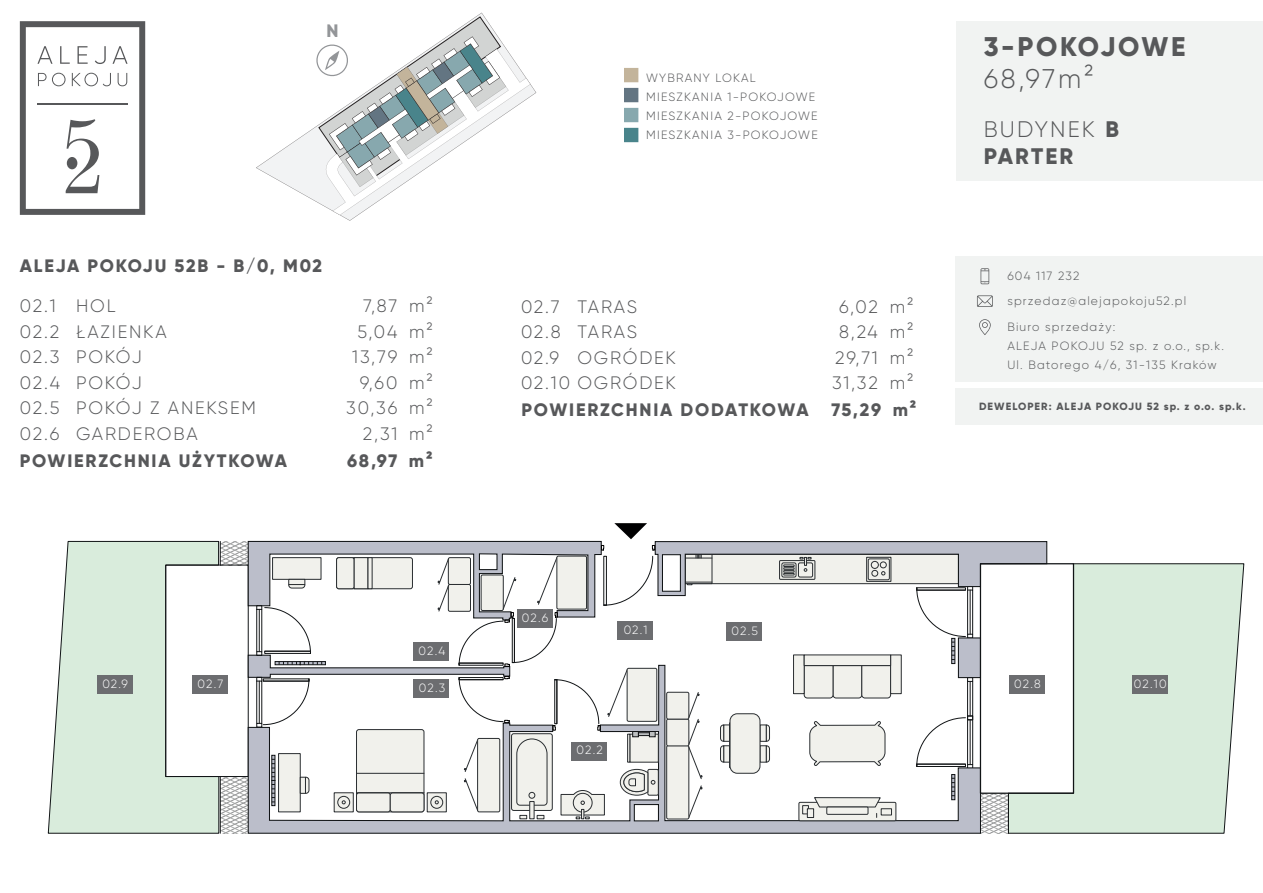
<style>
.page{position:relative;width:1263px;height:893px;background:#fff}
.page>*{position:absolute;margin:0;border:0;box-sizing:border-box;transform-origin:0 0}
.t1{font:800 27px "Gilroy";letter-spacing:.095em;color:#57585a}
.t2{font:300 27px "Gilroy";letter-spacing:.1em;color:#57585a}
.t3{font:300 22.5px/27px "Gilroy";letter-spacing:.1em;color:#57585a}
.t4{font:300 18px/25.5px "Gilroy";letter-spacing:.1em;color:#57585a}
.t5{font:800 18px "Gilroy";letter-spacing:.1em;color:#57585a}
.t6{font:800 18px "Gilroy";color:#939598}
.t7{font:300 12px/18.8px "Gilroy";letter-spacing:.1em;color:#57585a}
.t8{font:300 12px "Gilroy";letter-spacing:.09em;color:#fff}
.t9{font:800 10.5px "Gilroy";letter-spacing:.1em;color:#57585a}
.s1{font-weight:800}
</style>
<div class="page">
<svg style="left:47px;top:541px;width:173px;height:293px"></svg>
<svg style="left:220px;top:523px;width:828px;height:310px"></svg>
<svg style="left:1008px;top:563px;width:237px;height:271px"></svg>
<svg style="left:20px;top:21px;width:125px;height:194px"></svg>
<div style="left:67px;top:157px;width:10px;height:12px;background:#57585a;border-radius:50%"></div>
<div style="left:956px;top:21px;width:307px;height:160px;background:#f1f3f2"></div>
<div style="left:955px;top:388px;width:308px;height:37px;background:#f1f3f2"></div>
<div style="left:955px;top:257px;width:308px;height:125px;background:#f1f3f2"></div>
<svg style="left:980px;top:268px;width:9px;height:16px"></svg>
<svg style="left:977px;top:295px;width:16px;height:12px"></svg>
<svg style="left:979px;top:319px;width:12px;height:16px"></svg>
<div style="left:617px;top:621px;width:36px;height:18px;background:#6c6d70"></div>
<div style="left:571px;top:742px;width:36px;height:18px;background:#6c6d70"></div>
<div style="left:414px;top:679px;width:35px;height:19px;background:#6c6d70"></div>
<div style="left:414px;top:642px;width:35px;height:18px;background:#6c6d70"></div>
<div style="left:726px;top:623px;width:36px;height:18px;background:#6c6d70"></div>
<div style="left:517px;top:610px;width:35px;height:18px;background:#6c6d70"></div>
<div style="left:192px;top:676px;width:36px;height:18px;background:#6c6d70"></div>
<div style="left:1009px;top:676px;width:35px;height:18px;background:#6c6d70"></div>
<div style="left:97px;top:676px;width:35px;height:18px;background:#6c6d70"></div>
<div style="left:1132px;top:676px;width:35px;height:18px;background:#6c6d70"></div>
<svg style="left:624px;top:88px;width:14px;height:14px"></svg>
<svg style="left:624px;top:68px;width:14px;height:14px"></svg>
<svg style="left:624px;top:108px;width:14px;height:14px"></svg>
<svg style="left:624px;top:128px;width:14px;height:14px"></svg>
<svg style="left:256px;top:13px;width:280px;height:208px"></svg>
<svg style="left:315px;top:17px;width:215px;height:198px"></svg>
<h3 class="t6" style="left:327px;top:20px;width:14px">N</h3>
<h3 class="t5" style="left:20px;top:255px;width:304px">ALEJA POKOJU 52B - B/0, M02</h3>
<h3 class="t4" style="left:20px;top:293px;width:42px">02.1<br>02.2<br>02.3<br>02.4<br>02.5<br>02.6</h3>
<h3 class="t4" style="left:76px;top:293px;width:181px">HOL<br>ŁAZIENKA<br>POKÓJ<br>POKÓJ<br>POKÓJ Z ANEKSEM<br>GARDEROBA</h3>
<h3 class="t5" style="left:20px;top:450px;width:269px">POWIERZCHNIA UŻYTKOWA</h3>
<h3 class="t4" style="left:409px;top:293px;width:25px;text-align:justify">m2 m2 m2 m2 m2 m2</h3>
<h3 class="t5" style="left:347px;top:450px;width:87px">68,97 m2</h3>
<h3 class="t4" style="left:346px;top:293px;width:53px;text-align:right">7,87<br>5,04<br>13,79<br>9,60<br>30,36<br>2,31</h3>
<p class="t8" style="left:419px;top:643px;width:28px">02.4</p>
<p class="t7" style="left:646px;top:69px;width:173px">WYBRANY LOKAL<br>MIESZKANIA 1-POKOJOWE<br>MIESZKANIA 2-POKOJOWE<br>MIESZKANIA 3-POKOJOWE</p>
<h3 class="t4" style="left:577px;top:293px;width:100px">TARAS<br>TARAS<br>OGRÓDEK</h3>
<h3 class="t4" style="left:832px;top:293px;width:47px;text-align:center">6,02<br>8,24<br>29,71<br>31,32</h3>
<h3 class="t4" style="left:890px;top:293px;width:25px;text-align:justify">m2 m2 m2 m2</h3>
<h3 class="t4" style="left:521px;top:293px;width:156px">02.7<br>02.8<br>02.9<br>02.10 OGRÓDEK</h3>
<h3 class="t5" style="left:522px;top:398px;width:289px">POWIERZCHNIA DODATKOWA</h3>
<h3 class="t5" style="left:831px;top:398px;width:86px">75,29 m2</h3>
<h1 class="t1" style="left:984px;top:29px;width:203px">3-POKOJOWE</h1>
<h1 class="t2" style="left:984px;top:62px;width:111px">68,97m2</h1>
<h2 class="t3" style="left:984px;top:115px;width:137px">BUDYNEK <span class="s1">B<br>PARTER</span></h2>
<p class="t7" style="left:1007px;top:266px;width:74px">604 117 232</p>
<p class="t7" style="left:1007px;top:291px;width:180px">sprzedaz@alejapokoju52.pl</p>
<p class="t7" style="left:1007px;top:317px;width:218px">Biuro sprzedaży:<br>ALEJA POKOJU 52 sp. z o.o., sp.k.<br>Ul. Batorego 4/6, 31-135 Kraków</p>
<p class="t9" style="left:979px;top:400px;width:268px">DEWELOPER: ALEJA POKOJU 52 sp. z o.o. sp.k.</p>
<p class="t8" style="left:522px;top:610px;width:28px">02.6</p>
<p class="t8" style="left:624px;top:622px;width:25px">02.1</p>
<p class="t8" style="left:731px;top:624px;width:28px">02.5</p>
<p class="t8" style="left:102px;top:677px;width:27px">02.9</p>
<p class="t8" style="left:198px;top:677px;width:27px">02.7</p>
<p class="t8" style="left:1014px;top:677px;width:28px">02.8</p>
<p class="t8" style="left:1134px;top:677px;width:34px">02.10</p>
<p class="t8" style="left:419px;top:680px;width:28px">02.3</p>
<p class="t8" style="left:576px;top:743px;width:28px">02.2</p>
</div>
